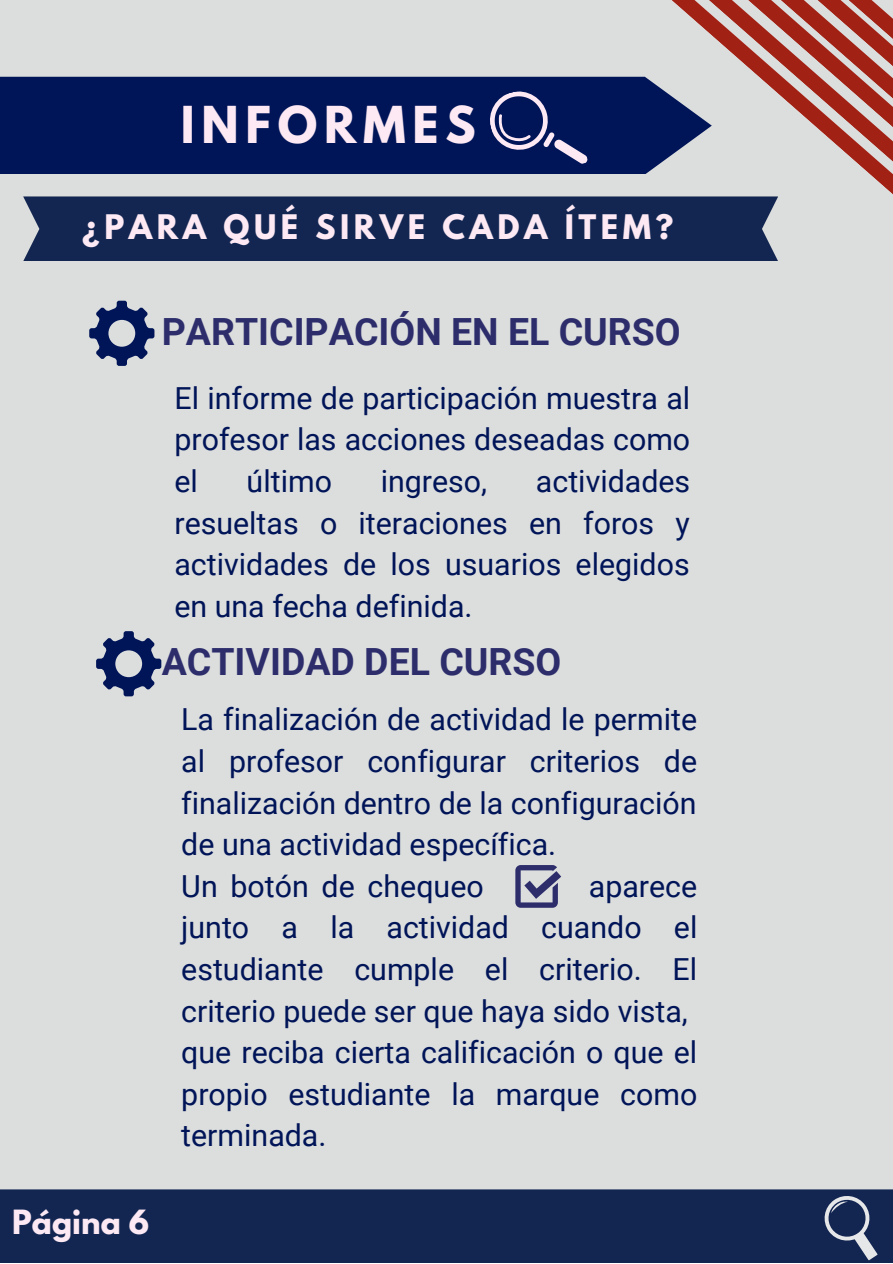
<style>
.page{position:relative;width:893px;height:1264px;background:#fff}
.page>*{position:absolute;margin:0;border:0;box-sizing:border-box;transform-origin:0 0}
.t1{font:700 45px "League Spartan";letter-spacing:.15em;color:#fce9f3}
.t2{font:700 37.5px "Roboto";color:#2d2d6c}
.t3{font:30.3px/41.5px "Roboto";color:#001458;text-align:justify}
.t4{font:700 30px "League Spartan";letter-spacing:.15em;color:#fce9f3}
.t5{font:700 29.55px "League Spartan";color:#fce9f3}
</style>
<div class="page">
<div style="left:0;top:0;width:892px;height:1262px;background:#dcdedd"></div>
<div style="left:0;top:1189px;width:892px;height:73px;background:#132652"></div>
<div style="left:0;top:77px;width:630px;height:97px;background:#001458"></div>
<div style="left:630px;top:76px;width:18px;height:98px;background:#001458"></div>
<svg style="left:648px;top:79px;width:21px;height:93px;fill:#001458"></svg>
<svg style="left:669px;top:0;width:18px;height:157px"></svg>
<svg style="left:687px;top:0;width:205px;height:194px"></svg>
<svg style="left:483px;top:85px;width:105px;height:84px;background:#25346f"></svg>
<div style="left:23px;top:196px;width:754px;height:65px;background:#132652"></div>
<svg style="left:824px;top:1196px;width:53px;height:64px"></svg>
<svg style="left:89px;top:301px;width:65px;height:65px"></svg>
<svg style="left:96px;top:631px;width:65px;height:65px"></svg>
<svg style="left:515px;top:865px;width:46px;height:42px"></svg>
<p class="t1" style="left:181px;top:103px;width:296px">INFORMES</p>
<p class="t4" style="left:82px;top:212px;width:593px">¿PARA QUÉ SIRVE CADA ÍTEM?</p>
<p class="t2" style="left:162px;top:310px;width:520px">PARTICIPACIÓN EN EL CURSO</p>
<p class="t3" style="left:174px;top:377px;width:517px">El informe de participación muestra al profesor las acciones deseadas como el</p>
<p class="t3" style="left:174px;top:461px;width:517px;text-indent:361px">actividades resueltas o iteraciones en foros y actividades de los usuarios elegidos en una fecha definida.</p>
<p class="t2" style="left:162px;top:640px;width:401px">ACTIVIDAD DEL CURSO</p>
<p class="t3" style="left:247px;top:461px;width:87px">último</p>
<p class="t3" style="left:381px;top:461px;width:108px">ingreso,</p>
<p class="t5" style="left:12px;top:1206px;width:139px">Página 6</p>
<p class="t3" style="left:181px;top:699px;width:517px">La finalización de actividad le permite al profesor configurar criterios de finalización dentro de la configuración de una actividad específica.</p>
<p class="t3" style="left:181px;top:865px;width:304px">Un botón de chequeo</p>
<p class="t3" style="left:181px;top:865px;width:517px;text-indent:407px">aparece junto a la actividad cuando el estudiante cumple el criterio. El criterio puede ser que haya sido vista,</p>
<p class="t3" style="left:181px;top:1032px;width:517px">que reciba cierta calificación o que el propio estudiante la marque como terminada.</p>
</div>
